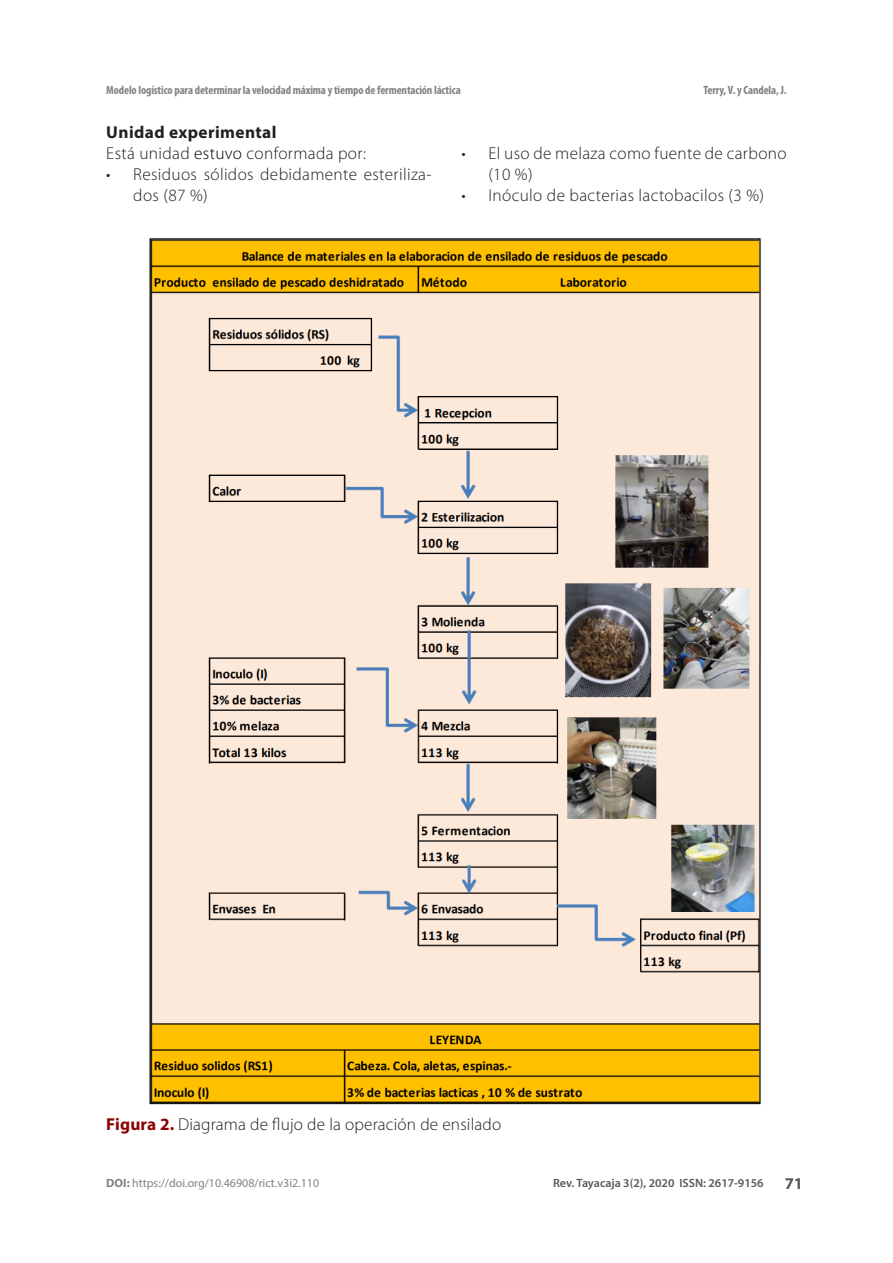
<style>
.page{position:relative;width:893px;height:1263px;background:#fff}
.page>*{position:absolute;margin:0;border:0;box-sizing:border-box;transform-origin:0 0}
._05_PARRAFO_TAYACAJA{font:300 17.25px/21px "Myriad Pro";letter-spacing:.02em;color:#231f20}
._05_PARRAFO_TAYACAJA-2{font:700 17.25px "Myriad Pro";letter-spacing:.025em;color:#231f20}
.t1{font:700 16.5px "Myriad Pro";color:#57585a}
.t2{font:700 condensed 12px "Myriad Pro";letter-spacing:-.01em;color:#808285}
.t3{font:12px "Myriad Pro";color:#808285}
.t4{font:600 12px "Myriad Pro";color:#57585a}
.s1{color:#000}
.s2{font-weight:700;color:#8b0202}
.s3{font-weight:700}
</style>
<div class="page">
<img style="left:149px;top:238px;width:612px;height:425px">
<img style="left:149px;top:663px;width:612px;height:442px">
<p class="t2" style="left:106px;top:82px;width:356px">Modelo logístico para determinar la velocidad máxima y tiempo de fermentación láctica</p>
<p class="t2" style="left:703px;top:82px;width:85px">Terry, V. y Candela, J.</p>
<p class="_05_PARRAFO_TAYACAJA-2" style="left:106px;top:121px;width:172px">Unidad experimental</p>
<p class="_05_PARRAFO_TAYACAJA" style="left:106px;top:143px;width:261px">Está unidad <span class="s1">estuvo</span> conformada por:</p>
<p class="_05_PARRAFO_TAYACAJA" style="left:133px;top:164px;width:300px;text-indent:-27px">• Residuos sólidos debidamente esteriliza&shy;dos (87 %)</p>
<p class="_05_PARRAFO_TAYACAJA" style="left:488px;top:143px;width:300px;text-indent:-27px">• El uso de melaza como fuente de carbono (10 %)</p>
<p class="_05_PARRAFO_TAYACAJA" style="left:461px;top:185px;width:304px">• Inóculo de bacterias lactobacilos (3 %)</p>
<p class="_05_PARRAFO_TAYACAJA" style="left:106px;top:1114px;width:396px"><span class="s2">Figura 2.</span> Diagrama de flujo de la operación de ensilado</p>
<p class="t3" style="left:106px;top:1175px;width:214px"><span class="s3">DOI:</span> https://doi.org/10.46908/rict.v3i2.110</p>
<p class="t4" style="left:553px;top:1175px;width:212px">Rev. Tayacaja 3(2), 2020 ISSN: 2617-9156</p>
<p class="t1" style="left:785px;top:1172px;width:20px">71</p>
</div>
